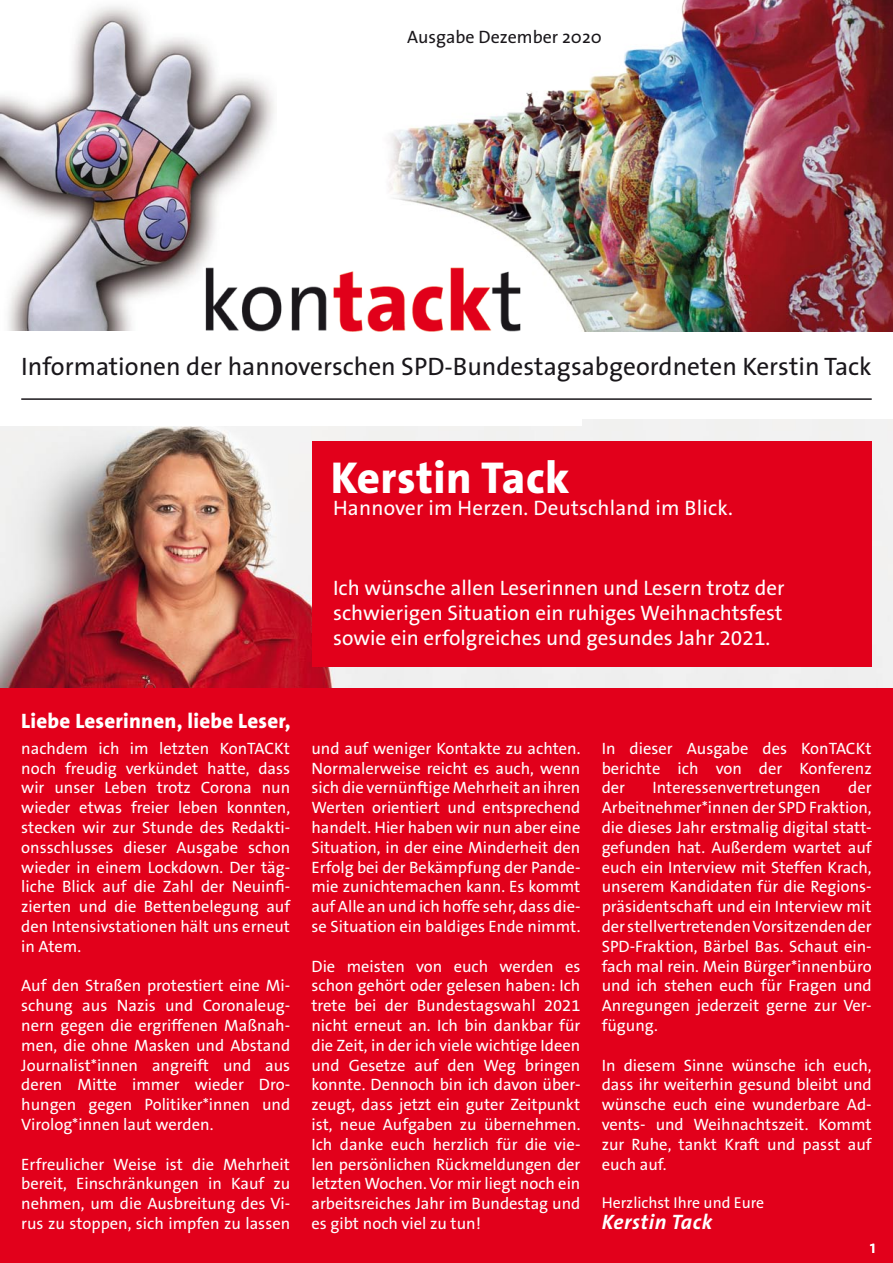
<style>
.page{position:relative;width:893px;height:1263px;background:#fff}
.page>*{position:absolute;margin:0;border:0;box-sizing:border-box;transform-origin:0 0}
.t1{font:800 45px "The Sans B8";letter-spacing:.01em;color:#fff}
.t2{font:25.35px "The Sans";color:#1a171b}
.t3{font:21px/25.2px "The Sans B5 Plain";color:#fff;text-align:justify}
.t4{font:800 21px "The Sans B8";letter-spacing:.01em;color:#fff}
.t5{font:italic 700 21px "The Sans B7";letter-spacing:.025em;color:#fff}
.t6{font:18px "The Sans";color:#1a171b}
.t7{font:18px "The Sans";color:#fff}
.t8{font:16.5px/19.8px "The Sans B5 Plain";color:#fff;text-align:justify}
.t9{font:15.75px "The Sans B5 Plain";color:#fff}
</style>
<div class="page">
<div style="left:0;top:681px;width:893px;height:582px;background:#e2001b"></div>
<img style="left:0;top:420px;width:893px;height:268px">
<div style="left:312px;top:441px;width:560px;height:225px;background:#e2001b"></div>
<img style="left:0;top:6px;width:275px;height:325px">
<hr style="left:21px;top:398px;width:851px;height:2px;background:#1a171b">
<img style="left:388px;top:0;width:505px;height:331px">
<img style="left:203px;top:268px;width:319px;height:64px">
<div style="left:0;top:416px;width:581px;height:9px;background:#fff"></div>
<p class="t6" style="left:407px;top:25px;width:196px">Ausgabe Dezember 2020</p>
<h2 class="t2" style="left:21px;top:350px;width:852px">Informationen der hannoverschen SPD-Bundestagsabgeordneten Kerstin Tack</h2>
<h1 class="t1" style="left:331px;top:454px;width:240px">Kerstin Tack</h1>
<p class="t3" style="left:333px;top:496px;width:401px">Hannover im Herzen. Deutschland im Blick.</p>
<p class="t3" style="left:333px;top:576px;width:453px">Ich wünsche allen Leserinnen und Lesern trotz der schwierigen Situation ein ruhiges Weihnachtsfest sowie ein erfolgreiches und gesundes Jahr 2021.</p>
<p class="t4" style="left:21px;top:710px;width:271px">Liebe Leserinnen, liebe Leser,</p>
<p class="t8" style="left:21px;top:739px;width:270px">nachdem ich im letzten KonTACKt noch freudig verkündet hatte, dass wir unser Leben trotz Corona nun wieder etwas freier leben konnten, stecken wir zur Stunde des Redakti&shy;onsschlusses dieser Ausgabe schon wieder in einem Lockdown. Der täg&shy;liche Blick auf die Zahl der Neuinfi&shy;zierten und die Bettenbelegung auf den Intensivstationen hält uns erneut in Atem.</p>
<p class="t8" style="left:21px;top:976px;width:270px">Auf den Straßen protestiert eine Mi&shy;schung aus Nazis und Coronaleug&shy;nern gegen die ergriffenen Maßnah&shy;men, die ohne Masken und Abstand Journalist*innen angreift und aus deren Mitte immer wieder Dro&shy;hungen gegen Politiker*innen und Virolog*innen laut werden.</p>
<p class="t8" style="left:21px;top:1155px;width:270px">Erfreulicher Weise ist die Mehrheit bereit, Einschränkungen in Kauf zu nehmen, um die Ausbreitung des Vi&shy;rus zu stoppen, sich impfen zu lassen</p>
<p class="t8" style="left:311px;top:739px;width:270px">und auf weniger Kontakte zu achten.<br>Normalerweise reicht es auch, wenn sich die vernünftige Mehrheit an ihren Werten orientiert und entsprechend handelt. Hier haben wir nun aber eine Situation, in der eine Minderheit den Erfolg bei der Bekämpfung der Pande&shy;mie zunichtemachen kann. Es kommt auf Alle an und ich hoffe sehr, dass die&shy;se Situation ein baldiges Ende nimmt.</p>
<p class="t8" style="left:311px;top:957px;width:270px">Die meisten von euch werden es schon gehört oder gelesen haben: Ich trete bei der Bundestagswahl 2021 nicht erneut an. Ich bin dankbar für die Zeit, in der ich viele wichtige Ideen und Gesetze auf den Weg bringen konnte. Dennoch bin ich davon über&shy;zeugt, dass jetzt ein guter Zeitpunkt ist, neue Aufgaben zu übernehmen.<br>Ich danke euch herzlich für die vie&shy;len persönlichen Rückmeldungen der letzten Wochen. Vor mir liegt noch ein arbeitsreiches Jahr im Bundestag und es gibt noch viel zu tun!</p>
<p class="t8" style="left:602px;top:739px;width:272px">In dieser Ausgabe des KonTACKt berichte ich von der Konferenz der</p>
<p class="t8" style="left:602px;top:778px;width:272px;text-indent:247px">der Arbeitnehmer*innen der SPD Fraktion, die dieses Jahr erstmalig digital statt&shy;gefunden hat. Außerdem wartet auf euch ein Interview mit Steffen Krach, unserem Kandidaten für die Regions&shy;präsidentschaft und ein Interview mit der stellvertretenden Vorsitzenden der SPD-Fraktion, Bärbel Bas. Schaut ein&shy;fach mal rein. Mein Bürger*innenbüro und ich stehen euch für Fragen und Anregungen jederzeit gerne zur Ver&shy;fügung.</p>
<p class="t8" style="left:602px;top:1056px;width:272px">In diesem Sinne wünsche ich euch, dass ihr weiterhin gesund bleibt und wünsche euch eine wunderbare Ad&shy;vents- und Weihnachtszeit. Kommt zur Ruhe, tankt Kraft und passt auf euch auf.</p>
<p class="t8" style="left:653px;top:778px;width:170px">Interessenvertretungen</p>
<p class="t9" style="left:602px;top:1194px;width:164px">Herzlichst Ihre und Eure</p>
<p class="t5" style="left:602px;top:1211px;width:112px">Kerstin Tack</p>
<p class="t7" style="left:870px;top:1235px;width:8px">1</p>
</div>
